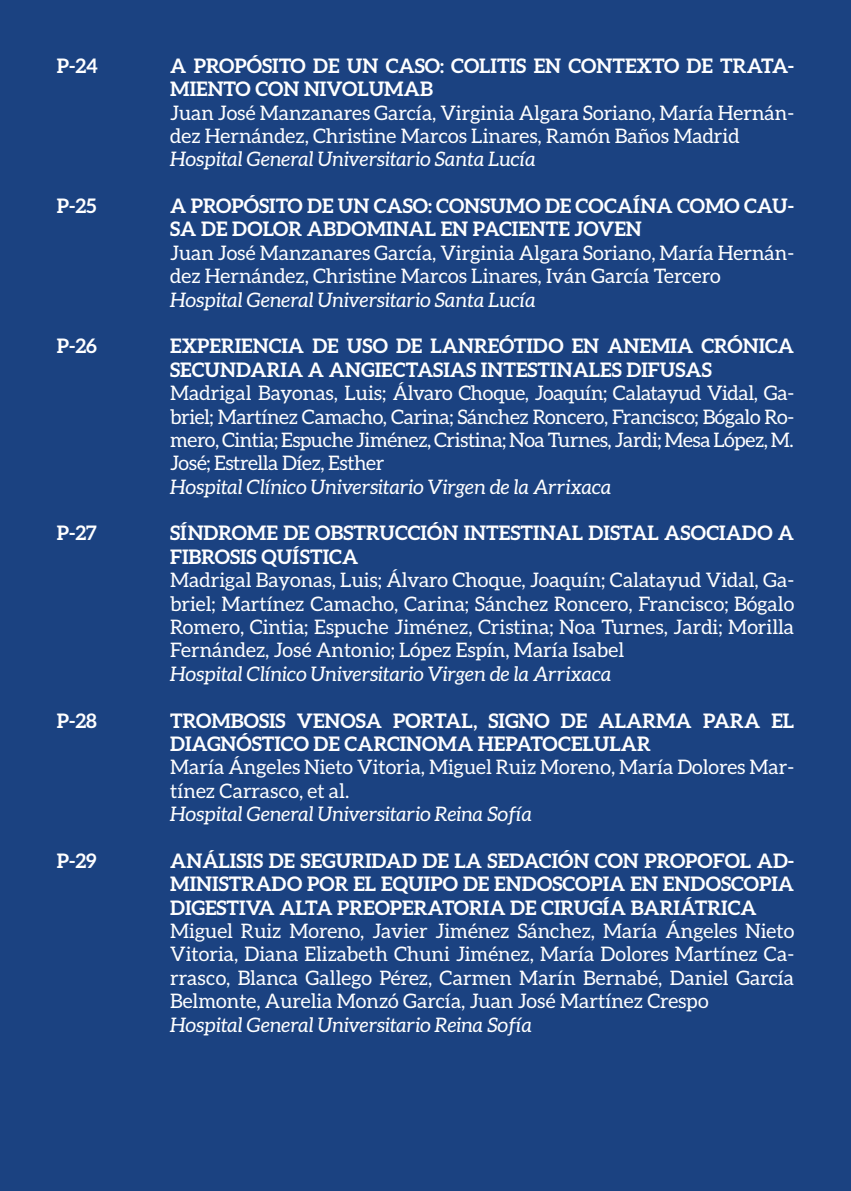
<style>
.page{position:relative;width:851px;height:1191px;background:#fff}
.page>*{position:absolute;margin:0;border:0;box-sizing:border-box;transform-origin:0 0}
.t1{font:20px/23.4px "Aleo";color:#fff}
.t2{font:700 20px/23.4px "Aleo";color:#fff}
.hospit{font:italic 20px "Aleo";color:#fff}
</style>
<div class="page">
<div style="left:0;top:0;width:850px;height:1191px;background:#1b4281"></div>
<p class="t2" style="left:57px;top:54px;width:43px">P-24</p>
<p class="t2" style="left:170px;top:54px;width:625px">A PROPÓSITO DE UN CASO: COLITIS EN CONTEXTO DE TRATA-<br>MIENTO CON NIVOLUMAB</p>
<p class="t1" style="left:170px;top:100px;width:625px">Juan José Manzanares García, Virginia Algara Soriano, María Hernán&shy;dez Hernández, Christine Marcos Linares, Ramón Baños Madrid</p>
<p class="hospit" style="left:170px;top:148px;width:367px">Hospital General Universitario Santa Lucía</p>
<p class="t2" style="left:57px;top:194px;width:41px">P-25</p>
<p class="t2" style="left:170px;top:194px;width:625px">A PROPÓSITO DE UN CASO: CONSUMO DE COCAÍNA COMO CAU-<br>SA DE DOLOR ABDOMINAL EN PACIENTE JOVEN</p>
<p class="t1" style="left:170px;top:241px;width:625px">Juan José Manzanares García, Virginia Algara Soriano, María Hernán&shy;dez Hernández, Christine Marcos Linares, Iván García Tercero</p>
<p class="hospit" style="left:170px;top:288px;width:367px">Hospital General Universitario Santa Lucía</p>
<p class="t2" style="left:57px;top:334px;width:42px">P-26</p>
<p class="t2" style="left:170px;top:334px;width:625px">EXPERIENCIA DE USO DE LANREÓTIDO EN ANEMIA CRÓNICA<br>SECUNDARIA A ANGIECTASIAS INTESTINALES DIFUSAS</p>
<p class="t1" style="left:170px;top:381px;width:625px;text-align:justify">Madrigal Bayonas, Luis; Álvaro Choque, Joaquín; Calatayud Vidal, Ga&shy;briel; Martínez Camacho, Carina; Sánchez Roncero, Francisco; Bógalo Ro&shy;mero, Cintia; Espuche Jiménez, Cristina; Noa Turnes, Jardi; Mesa López, M.<br>José; Estrella Díez, Esther</p>
<p class="hospit" style="left:170px;top:475px;width:442px">Hospital Clínico Universitario Virgen de la Arrixaca</p>
<p class="t2" style="left:57px;top:521px;width:42px">P-27</p>
<p class="t2" style="left:170px;top:521px;width:625px">SÍNDROME DE OBSTRUCCIÓN INTESTINAL DISTAL ASOCIADO A<br>FIBROSIS QUÍSTICA</p>
<p class="t1" style="left:170px;top:568px;width:625px;text-align:justify">Madrigal Bayonas, Luis; Álvaro Choque, Joaquín; Calatayud Vidal, Ga&shy;briel; Martínez Camacho, Carina; Sánchez Roncero, Francisco; Bógalo Romero, Cintia; Espuche Jiménez, Cristina; Noa Turnes, Jardi; Morilla Fernández, José Antonio; López Espín, María Isabel</p>
<p class="hospit" style="left:170px;top:662px;width:442px">Hospital Clínico Universitario Virgen de la Arrixaca</p>
<p class="t2" style="left:57px;top:708px;width:42px">P-28</p>
<p class="t2" style="left:170px;top:708px;width:625px">TROMBOSIS VENOSA PORTAL, SIGNO DE ALARMA PARA EL<br>DIAGNÓSTICO DE CARCINOMA HEPATOCELULAR</p>
<p class="t1" style="left:170px;top:755px;width:625px">María Ángeles Nieto Vitoria, Miguel Ruiz Moreno, María Dolores Mar&shy;tínez Carrasco, et al.</p>
<p class="hospit" style="left:170px;top:802px;width:363px">Hospital General Universitario Reina Sofía</p>
<p class="t2" style="left:57px;top:848px;width:41px">P-29</p>
<p class="t2" style="left:170px;top:848px;width:625px;text-align:justify">ANÁLISIS DE SEGURIDAD DE LA SEDACIÓN CON PROPOFOL AD-MINISTRADO POR EL EQUIPO DE ENDOSCOPIA EN ENDOSCOPIA DIGESTIVA ALTA PREOPERATORIA DE CIRUGÍA BARIÁTRICA</p>
<p class="t1" style="left:170px;top:919px;width:625px;text-align:justify">Miguel Ruiz Moreno, Javier Jiménez Sánchez, María Ángeles Nieto Vitoria, Diana Elizabeth Chuni Jiménez, María Dolores Martínez Ca&shy;rrasco, Blanca Gallego Pérez, Carmen Marín Bernabé, Daniel García Belmonte, Aurelia Monzó García, Juan José Martínez Crespo</p>
<p class="hospit" style="left:170px;top:1013px;width:363px">Hospital General Universitario Reina Sofía</p>
</div>
